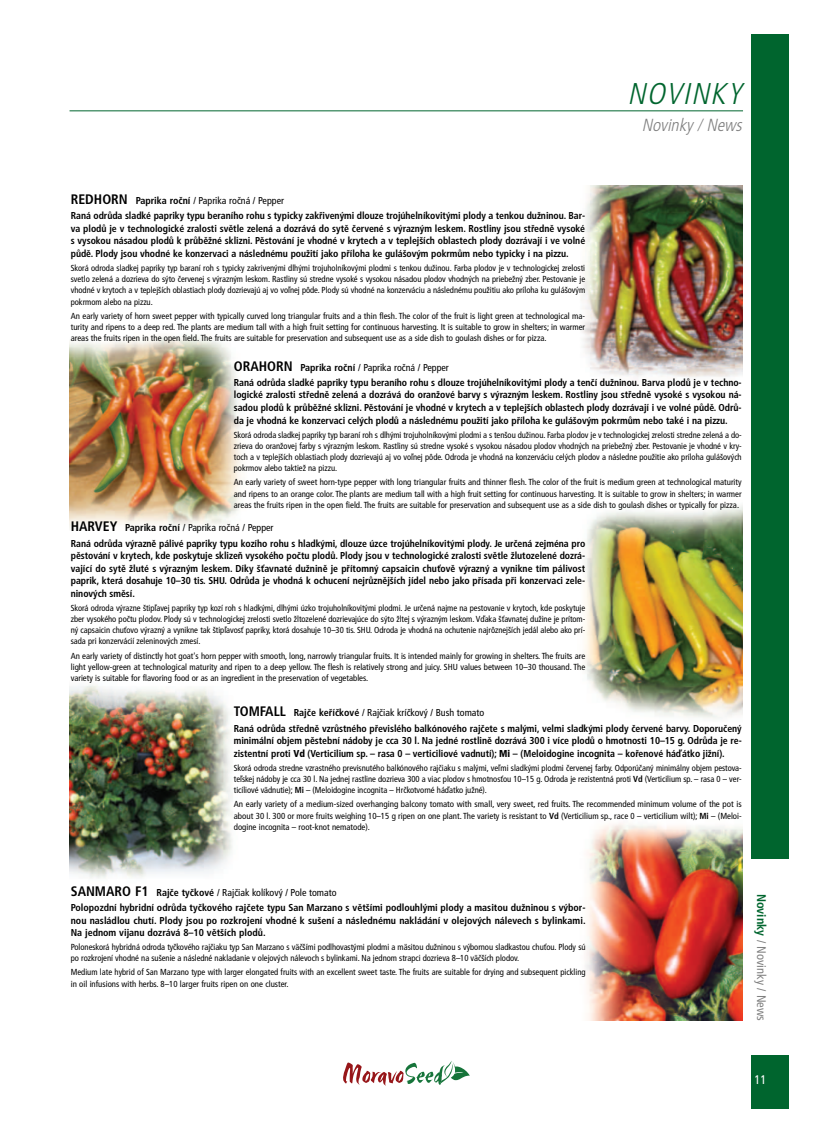
<style>
.page{position:relative;width:814px;height:1142px;background:#fff}
.page>*{position:absolute;margin:0;border:0;box-sizing:border-box;transform-origin:0 0}
.t1{font:italic 300 30px "Frutiger Cond CE";color:#00652e}
.t2{font:italic 300 17.5px "Frutiger Cond CE";color:#808080}
.t3{font:12.5px "Frutiger Cond CE";color:#808080}
.t4{font:12.5px "Frutiger Cond CE";color:#fff}
.t5{font:700 10px/12.5px "Frutiger Cond CE";letter-spacing:-.005em;color:#000}
.t6{font:8.75px/11.2px "Frutiger Cond CE";letter-spacing:-.005em;color:#000;text-align:justify}
.s1{font-size:13.75px}
.s2{font-weight:400}
.s3{font-weight:900}
.s4{font-weight:700}
.s5{font-weight:700;color:#00652e}
</style>
<div class="page">
<img style="left:69px;top:34px;width:720px;height:1075px">
<h1 class="t1" style="left:627px;top:82px;width:122px">NOVINKY</h1>
<h2 class="t2" style="left:642px;top:117px;width:105px">Novinky/News</h2>
<p class="t5" style="left:71px;top:193px;width:516px;line-height:15.4px"><span class="s1">REDHORN</span> Paprika roãní <span class="s2">/ Paprika roãná / Pepper<br></span>Raná odrÛda sladké papriky typu beraního rohu s typicky zakfiiven˘mi dlouze trojúhelníkovit˘mi plody a tenkou duÏninou. Bar-</p>
<p class="t5" style="left:71px;top:223px;width:516px;text-align:justify">va plodÛ je v technologické zralosti svûtle zelená a dozrává do sytû ãervené s v˘razn˘m leskem. Rostliny jsou stfiednû vysoké s vysokou násadou plodÛ k prÛbûÏné sklizni. Pûstování je vhodné v krytech a v teplej‰ích oblastech plody dozrávají i ve volné pÛdû. Plody jsou vhodné ke konzervaci a následnému pouÏití jako pfiíloha ke gulá‰ov˘m pokrmÛm nebo typicky i na pizzu.</p>
<p class="t6" style="left:71px;top:263px;width:516px">Skorá odroda sladkej papriky typ baraní roh s typicky zakriven˘mi dlh˘mi trojuholníkov˘mi plodmi s tenkou duÏinou. Farba plodov je v technologickej zrelosti svetlo zelená a dozrieva do s˘to ãervenej s v˘razn˘m leskom. Rastliny sú stredne vysoké s vysokou násadou plodov vhodn˘ch na priebeÏn˘ zber. Pestovanie je vhodné v krytoch a v teplej‰ích oblastiach plody dozrievajú aj vo voºnej pôde. Plody sú vhodné na konzerváciu a následnému pouÏitiu ako príloha ku gulá‰ov˘m pokrmom alebo na pizzu.</p>
<p class="t6" style="left:71px;top:310px;width:516px">An early variety of horn sweet pepper with typically curved long triangular fruits and a thin flesh. The color of the fruit is light green at technological ma&shy;turity and ripens to a deep red. The plants are medium tall with a high fruit setting for continuous harvesting. It is suitable to grow in shelters; in warmer areas the fruits ripen in the open field. The fruits are suitable for preservation and subsequent use as a side dish to goulash dishes or for pizza.</p>
<p class="t5" style="left:234px;top:360px;width:509px;line-height:15.4px"><span class="s1">ORAHORN</span> Paprika roãní <span class="s2">/ Paprika roãná / Pepper<br></span>Raná odrÛda sladké papriky typu beraního rohu s dlouze trojúhelníkovit˘mi plody a tenãí duÏninou. Barva plodÛ je v techno-</p>
<p class="t5" style="left:234px;top:389px;width:509px;text-align:justify">logické zralosti stfiednû zelená a dozrává do oranÏové barvy s v˘razn˘m leskem. Rostliny jsou stfiednû vysoké s vysokou ná&shy;sadou plodÛ k prÛbûÏné sklizni. Pûstování je vhodné v krytech a v teplej‰ích oblastech plody dozrávají i ve volné pÛdû. OdrÛ&shy;da je vhodná ke konzervaci cel˘ch plodÛ a následnému pouÏití jako pfiíloha ke gulá‰ov˘m pokrmÛm nebo také i na pizzu.</p>
<p class="t6" style="left:234px;top:429px;width:509px">Skorá odroda sladkej papriky typ baraní roh s dlh˘mi trojuholníkov˘mi plodmi a s ten‰ou duÏinou. Farba plodov je v technologickej zrelosti stredne zelená a do&shy;zrieva do oranÏovej farby s v˘razn˘m leskom. Rastliny sú stredne vysoké s vysokou násadou plodov vhodn˘ch na priebeÏn˘ zber. Pestovanie je vhodné v kry&shy;toch a v teplej‰ích oblastiach plody dozrievajú aj vo voºnej pôde. Odroda je vhodná na konzerváciu cel˘ch plodov a následne pouÏitie ako príloha gulá‰ov˘ch pokrmov alebo taktieÏ na pizzu.</p>
<p class="t6" style="left:234px;top:477px;width:509px">An early variety of sweet horn-type pepper with long triangular fruits and thinner flesh. The color of the fruit is medium green at technological maturity and ripens to an orange color. The plants are medium tall with a high fruit setting for continuous harvesting. It is suitable to grow in shelters; in warmer areas the fruits ripen in the open field. The fruits are suitable for preservation and subsequent use as a side dish to goulash dishes or typically for pizza.</p>
<p class="t5" style="left:71px;top:520px;width:516px;line-height:15.4px"><span class="s1">HARVEY</span> Paprika roãní <span class="s2">/ Paprika roãná / Pepper<br></span>Raná odrÛda v˘raznû pálivé papriky typu kozího rohu s hladk˘mi, dlouze úzce trojúhelníkovit˘mi plody. Je urãená zejména pro</p>
<p class="t5" style="left:71px;top:550px;width:516px;text-align:justify">pûstování v krytech, kde poskytuje sklizeÀ vysokého poãtu plodÛ. Plody jsou v technologické zralosti svûtle Ïlutozelené dozrá&shy;vající do sytû Ïluté s v˘razn˘m leskem. Díky ‰Èavnaté duÏninû je pfiítomn˘ capsaicin chuÈovû v˘razn˘ a vynikne tím pálivost paprik, která dosahuje 10–30 tis. SHU. OdrÛda je vhodná k ochucení nejrÛznûj‰ích jídel nebo jako pfiísada pfii konzervaci zele&shy;ninov˘ch smûsí.</p>
<p class="t6" style="left:71px;top:602px;width:516px">Skorá odroda v˘razne ‰tipºavej papriky typ kozí roh s hladk˘mi, dlh˘mi úzko trojuholníkovit˘mi plodmi. Je urãená najme na pestovanie v krytoch, kde poskytuje zber vysokého poãtu plodov. Plody sú v technologickej zrelosti svetlo Ïltozelené dozrievajúce do s˘to Ïltej s v˘razn˘m leskom. Vìaka ‰Èavnatej duÏine je prítom&shy;n˘ capsaicin chuÈovo v˘razn˘ a vynikne tak ‰tipºavosÈ papriky, ktorá dosahuje 10–30 tis. SHU. Odroda je vhodná na ochutenie najrôznej‰ích jedál alebo ako prí&shy;sada pri konzervácií zeleninov˘ch zmesí.</p>
<p class="t6" style="left:71px;top:650px;width:516px">An early variety of distinctly hot goat's horn pepper with smooth, long, narrowly triangular fruits. It is intended mainly for growing in shelters. The fruits are light yellow-green at technological maturity and ripen to a deep yellow. The flesh is relatively strong and juicy. SHU values between 10–30 thousand. The variety is suitable for flavoring food or as an ingredient in the preservation of vegetables.</p>
<p class="t5" style="left:234px;top:705px;width:509px;line-height:15.4px"><span class="s1">TOMFALL</span> Rajãe kefiíãkové <span class="s2">/ Rajãiak kríãkov˘ / Bush tomato<br></span>Raná odrÛda stfiednû vzrÛstného pfievislého balkónového rajãete s mal˘mi, velmi sladk˘mi plody ãervené barvy. Doporuãen˘</p>
<p class="t5" style="left:234px;top:735px;width:509px">minimální objem pûstební nádoby je cca 30 l. Na jedné rostlinû dozrává 300 i více plodÛ o hmotnosti 10–15 g. OdrÛda je re&shy;zistentní proti <span class="s3">Vd</span> (Verticilium sp. – rasa 0 – verticiliové vadnutí); <span class="s3">Mi</span> – (Meloidogine incognita – kofienové háìátko jiÏní).</p>
<p class="t6" style="left:234px;top:762px;width:509px">Skorá odroda stredne vzrastného previsnutého balkónového rajãiaku s mal˘mi, veºmi sladk˘mi plodmi ãervenej farby. Odporúãan˘ minimálny objem pestova&shy;teºskej nádoby je cca 30 l. Na jednej rastline dozrieva 300 a viac plodov s hmotnosÈou 10–15 g. Odroda je rezistentná proti <span class="s4">Vd</span> (Verticilium sp. – rasa 0 – ver&shy;ticíliové vädnutie); <span class="s4">Mi</span> – (Meloidogine incognita – Hrãkotvorné háìatko juÏné).</p>
<p class="t6" style="left:234px;top:799px;width:509px">An early variety of a medium-sized overhanging balcony tomato with small, very sweet, red fruits. The recommended minimum volume of the pot is about 30 l. 300 or more fruits weighing 10–15 g ripen on one plant. The variety is resistant to <span class="s4">Vd</span> (Verticilium sp., race 0 – verticilium wilt); <span class="s4">Mi</span> – (Meloi&shy;dogine incognita – root-knot nematode).</p>
<p class="t5" style="left:71px;top:885px;width:516px;line-height:15.4px"><span class="s1">SANMARO F1</span> Rajãe tyãkové <span class="s2">/ Rajãiak kolíkov˘ / Pole tomato<br></span>Polopozdní hybridní odrÛda tyãkového rajãete typu San Marzano s vût‰ími podlouhl˘mi plody a masitou duÏninou s v˘bor-</p>
<p class="t5" style="left:71px;top:914px;width:516px">nou nasládlou chutí. Plody jsou po rozkrojení vhodné k su‰ení a následnému nakládání v olejov˘ch nálevech s bylinkami.<br>Na jednom vijanu dozrává 8–10 vût‰ích plodÛ.</p>
<p class="t6" style="left:71px;top:942px;width:516px">Poloneskorá hybridná odroda tyãkového rajãiaku typ San Marzano s väã‰ími podlhovast˘mi plodmi a mäsitou duÏninou s v˘bornou sladkastou chuÈou. Plody sú po rozkrojení vhodné na su‰enie a následné nakladanie v olejov˘ch nálevoch s bylinkami. Na jednom strapci dozrieva 8–10 väã‰ích plodov.</p>
<p class="t6" style="left:71px;top:967px;width:516px">Medium late hybrid of San Marzano type with larger elongated fruits with an excellent sweet taste. The fruits are suitable for drying and subsequent pickling in oil infusions with herbs. 8–10 larger fruits ripen on one cluster.</p>
<h3 class="t3" style="left:766px;top:893px;width:129px;rotate:90deg"><span class="s5">Novinky</span> / Novinky / News</h3>
<h3 class="t4" style="left:754px;top:1074px;width:13px">11</h3>
</div>
